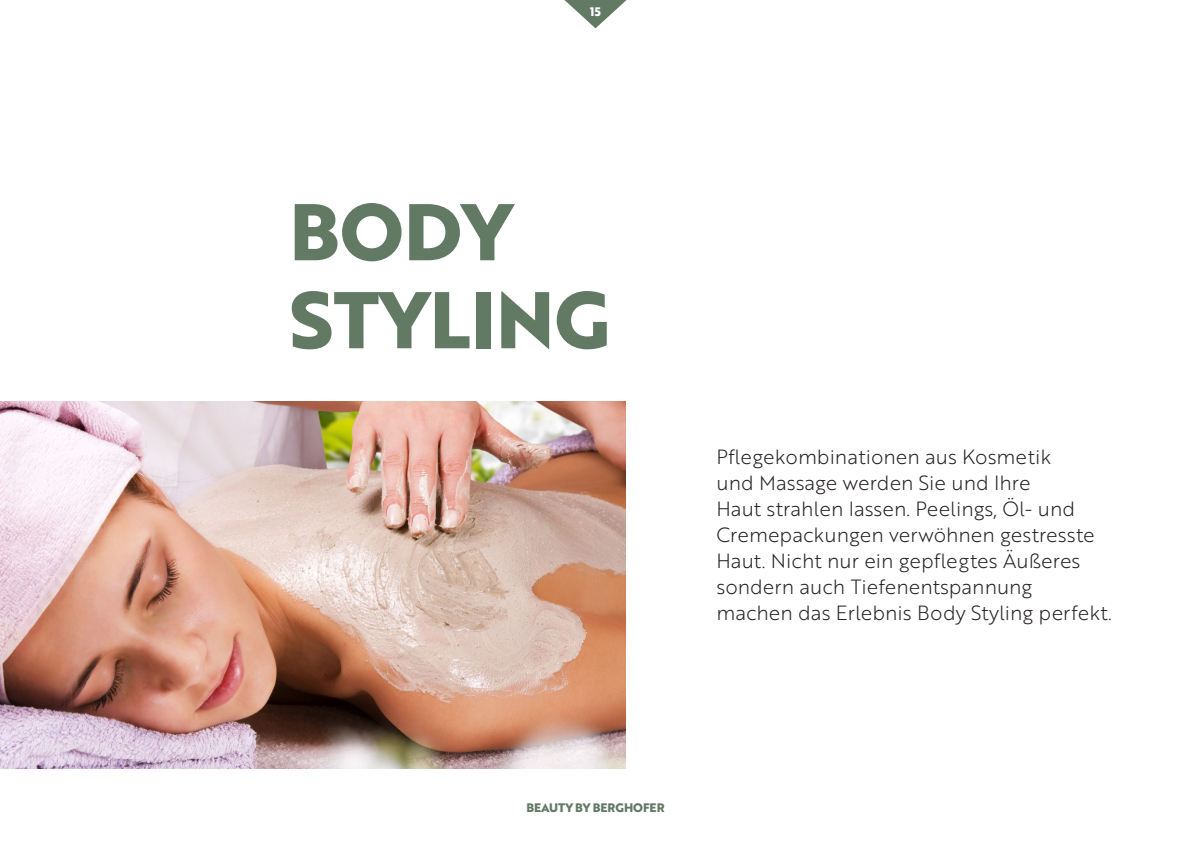
<style>
.page{position:relative;width:1191px;height:842px;background:#fff}
.page>*{position:absolute;margin:0;border:0;box-sizing:border-box;transform-origin:0 0}
.t1{font:700 78px/88px "Brother 1816 Extra";color:#627964}
.t2{font:20px/26px "Brother 1816 Light";color:#231f20}
.t3{font:700 12px "Brother 1816 Extra";color:#627964}
.t4{font:700 12px "Brother 1816 Extra";color:#fff}
</style>
<div class="page">
<svg style="left:564px;top:0;width:62px;height:28px"></svg>
<img style="left:0;top:401px;width:626px;height:367px">
<p class="t4" style="left:590px;top:3px;width:12px">15</p>
<h1 class="t1" style="left:289px;top:186px;width:322px">BODY<br>STYLING</h1>
<p class="t2" style="left:716px;top:443px;width:397px">Pflegekombinationen aus Kosmetik<br>und Massage werden Sie und Ihre<br>Haut strahlen lassen. Peelings, Öl- und Cremepackungen verwöhnen gestresste Haut. Nicht nur ein gepflegtes Äußeres sondern auch Tiefenentspannung machen das Erlebnis Body Styling perfekt.</p>
<p class="t3" style="left:526px;top:798px;width:140px">BEAUTY BY BERGHOFER</p>
</div>
